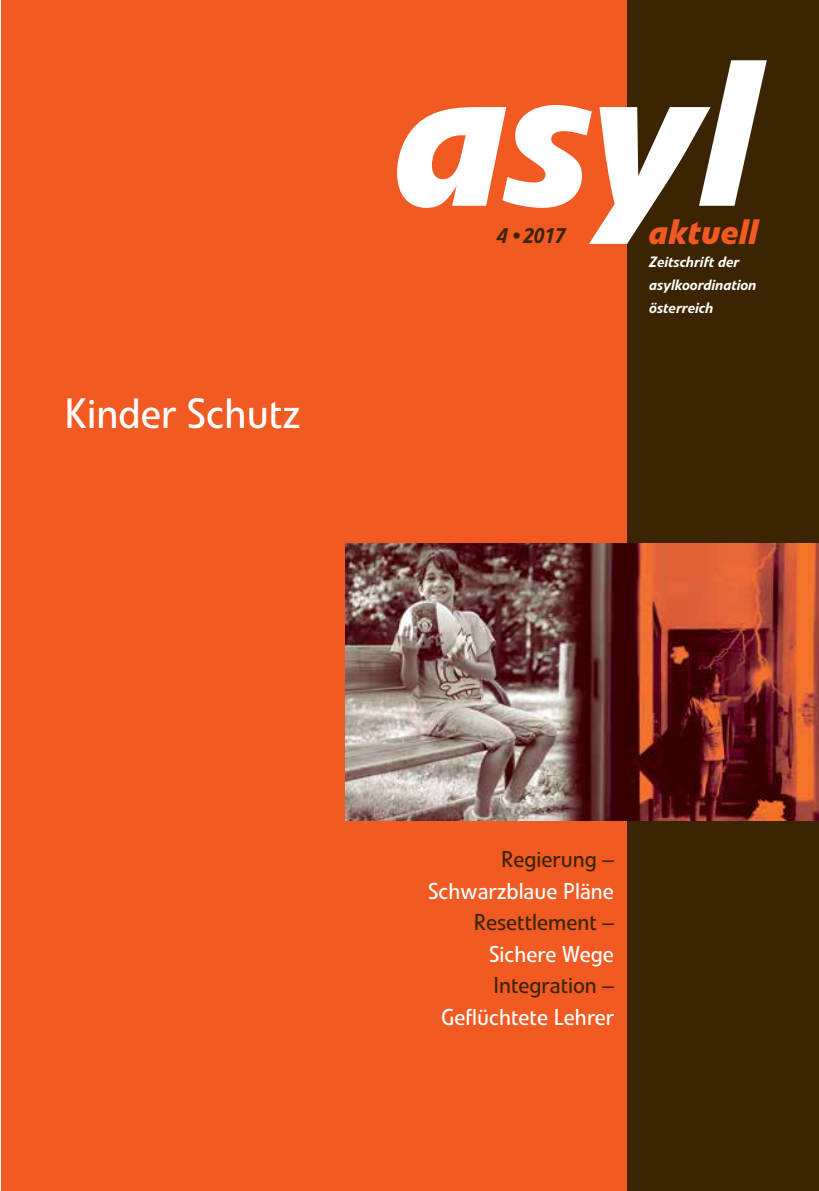
<style>
.page{position:relative;width:819px;height:1191px;background:#fff}
.page>*{position:absolute;margin:0;border:0;box-sizing:border-box;transform-origin:0 0}
.t1{font:italic 700 205.97px "Linotype Veto";color:#fff}
.t2{font:42px "Linotype Veto";color:#fff}
.t3{font:italic 700 35px "Linotype Veto";color:#f15a22}
.t4{font:22.75px "Linotype Veto";color:#fff}
.t5{font:22.75px "Linotype Veto";color:#3b2402}
.t6{font:italic 500 21px "Linotype Veto";color:#3b2402}
.t7{font:italic 500 14.88px/23.1px "Linotype Veto";color:#fff}
</style>
<div class="page">
<div style="left:626px;top:0;width:193px;height:1191px;background:#3b2402"></div>
<div style="left:1px;top:0;width:625px;height:1191px;background:#f15a22"></div>
<img style="left:345px;top:543px;width:474px;height:277px">
<h2 class="t2" style="left:64px;top:388px;width:237px">Kinder Schutz</h2>
<h1 class="t1" style="left:397px;top:8px;width:364px">asyl</h1>
<p class="t6" style="left:497px;top:223px;width:70px">4 • 2017</p>
<h3 class="t3" style="left:649px;top:210px;width:110px">aktuell</h3>
<p class="t7" style="left:649px;top:250px;width:109px">Zeitschrift der asylkoordination österreich</p>
<p class="t5" style="left:501px;top:845px;width:114px">Regierung –</p>
<p class="t4" style="left:428px;top:877px;width:187px">Schwarzblaue Pläne</p>
<p class="t5" style="left:474px;top:909px;width:142px">Resettlement –</p>
<p class="t4" style="left:489px;top:940px;width:126px">Sichere Wege</p>
<p class="t5" style="left:493px;top:972px;width:122px">Integration –</p>
<p class="t4" style="left:441px;top:1003px;width:174px">Geflüchtete Lehrer</p>
</div>
